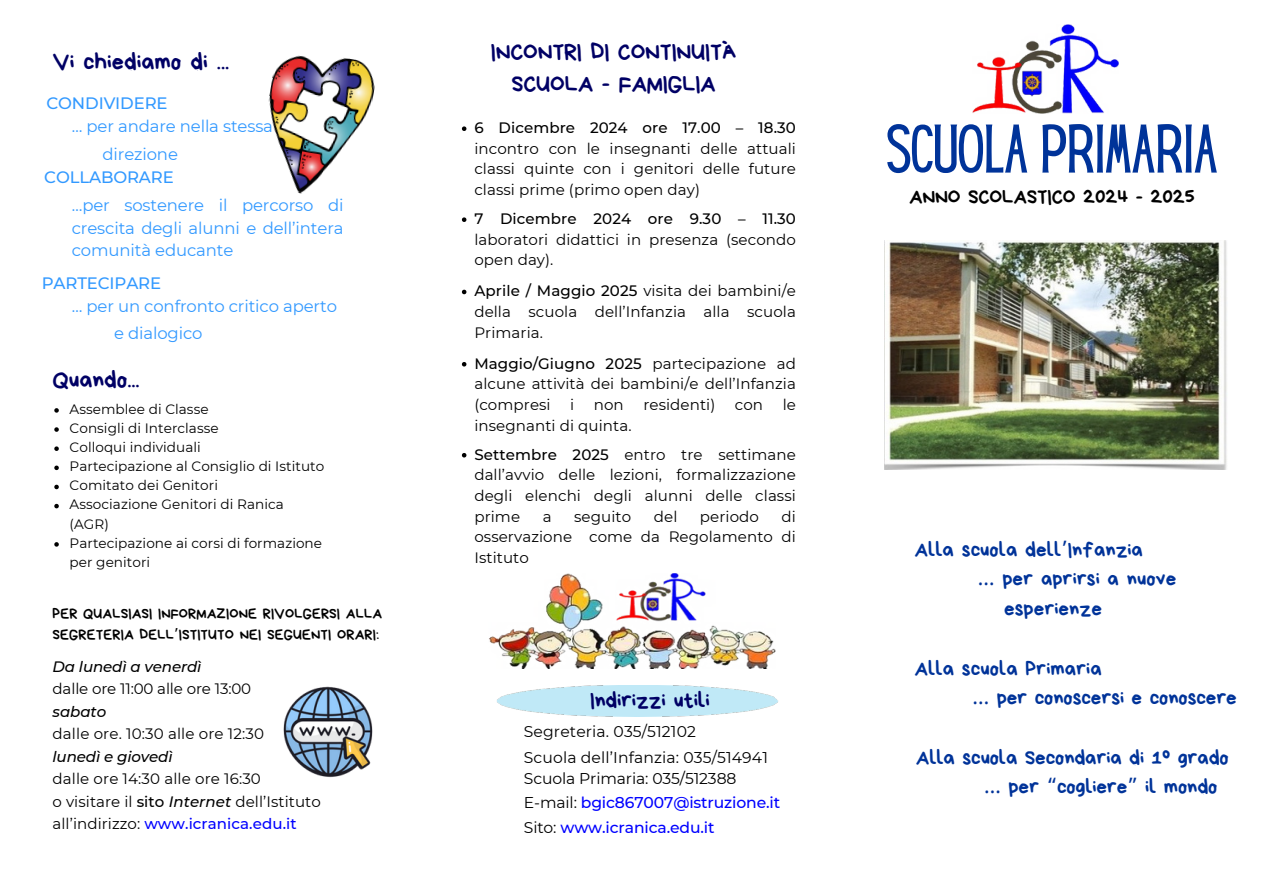
<style>
.page{position:relative;width:1263px;height:894px;background:#fff}
.page>*{position:absolute;margin:0;border:0;box-sizing:border-box;transform-origin:0 0}
.t1{font:60px "Hey Gotcha";letter-spacing:-.01em;color:#039}
.t2{font:24.15px "Bryndan Write";color:#000065}
.t3{font:24px/32.7px "Bryndan Write";letter-spacing:-.005em;color:#000065;text-align:center}
.t4{font:22.5px "Bryndan Write";letter-spacing:-.01em;color:#000065}
.t5{font:21px "Bryndan Write";letter-spacing:-.01em;color:#039}
.t6{font:20.85px "Bryndan Write";letter-spacing:-.005em;color:#000}
.t7{font:16.5px/22.5px "Montserrat";letter-spacing:-.01em;color:#3299ff;text-align:justify}
.t8{font:500 16.5px/22.5px "Montserrat";letter-spacing:-.01em;color:#3299ff;text-align:right}
.t9{font:500 15.6px "Montserrat";letter-spacing:-.01em;color:#00f}
.t10{font:15.6px "Montserrat";letter-spacing:.01em;color:#000}
.t11{font:15.6px "Montserrat";letter-spacing:-.01em;color:#000}
.t12{font:15px/20.7px "Montserrat";letter-spacing:.005em;color:#000;text-align:justify}
.t13{font:15px/21.3px "Bryndan Write";letter-spacing:.01em;color:#000}
.t14{font:italic 500 15px "Montserrat";letter-spacing:-.01em;color:#000}
.t15{font:13.65px/19.2px "Montserrat";letter-spacing:.005em;color:#000}
.s1{font-weight:400}
.s2{font-family:"Noto Sans Gurmukhi"}
.s3{font-weight:500}
.s4{font-weight:500;font-style:italic}
.s5{font-weight:500;color:#00f}
.s6{font-weight:400;color:#000}
</style>
<div class="page">
<img style="left:497px;top:685px;width:281px;height:31px">
<img style="left:884px;top:240px;width:343px;height:229px">
<img style="left:972px;top:25px;width:147px;height:88px">
<img style="left:489px;top:573px;width:287px;height:95px">
<img style="left:268px;top:55px;width:107px;height:139px">
<svg style="left:54px;top:408px;width:5px;height:4px"></svg>
<svg style="left:54px;top:427px;width:5px;height:4px"></svg>
<svg style="left:54px;top:446px;width:5px;height:5px"></svg>
<svg style="left:54px;top:465px;width:5px;height:5px"></svg>
<svg style="left:54px;top:484px;width:5px;height:5px"></svg>
<svg style="left:54px;top:503px;width:5px;height:5px"></svg>
<svg style="left:54px;top:542px;width:5px;height:4px"></svg>
<img style="left:283px;top:686px;width:90px;height:92px">
<svg style="left:462px;top:126px;width:4px;height:5px"></svg>
<svg style="left:462px;top:217px;width:4px;height:5px"></svg>
<svg style="left:462px;top:289px;width:4px;height:5px"></svg>
<svg style="left:462px;top:362px;width:4px;height:4px"></svg>
<svg style="left:462px;top:453px;width:4px;height:4px"></svg>
<p class="t2" style="left:53px;top:50px;width:178px">Vi chiediamo di ...</p>
<p class="t8" style="left:46px;top:92px;width:123px">CONDIVIDERE</p>
<h5 class="t7" style="left:72px;top:115px;width:203px">… per andare nella stessa</h5>
<p class="t8" style="left:44px;top:143px;width:135px"><span class="s1">direzione<br></span>COLLABORARE</p>
<p class="t7" style="left:72px;top:194px;width:273px">…per sostenere il percorso di crescita degli alunni e dell’intera comunità educante</p>
<p class="t8" style="left:42px;top:272px;width:121px">PARTECIPARE</p>
<h2 class="t7" style="left:72px;top:294px;width:267px">… per un confronto critico aperto</h2>
<p class="t7" style="left:114px;top:322px;width:90px">e dialogico</p>
<p class="t2" style="left:53px;top:367px;width:89px">Quando...</p>
<p class="t15" style="left:70px;top:399px;width:141px">Assemblee di Classe</p>
<p class="t15" style="left:70px;top:418px;width:151px">Consigli di Interclasse</p>
<p class="t15" style="left:70px;top:437px;width:133px">Colloqui individuali</p>
<h1 class="t15" style="left:70px;top:456px;width:256px">Partecipazione al Consiglio di Istituto</h1>
<p class="t15" style="left:70px;top:475px;width:150px">Comitato dei Genitori</p>
<p class="t15" style="left:70px;top:495px;width:216px">Associazione Genitori di Ranica (AGR)</p>
<p class="t15" style="left:70px;top:533px;width:254px">Partecipazione ai corsi di formazione per genitori</p>
<p class="t13" style="left:53px;top:602px;width:331px">PER QUALSIASI INFORMAZIONE RIVOLGERSI ALLA<br>SEGRETERIA DELL<span class="s2">’</span>ISTITUTO NEI SEGUENTI ORARI:</p>
<p class="t14" style="left:53px;top:656px;width:150px">Da lunedì a venerdì</p>
<p class="t12" style="left:53px;top:678px;width:200px">dalle ore 11:00 alle ore 13:00</p>
<p class="t14" style="left:53px;top:701px;width:55px">sabato</p>
<p class="t12" style="left:53px;top:723px;width:213px">dalle ore. 10:30 alle ore 12:30</p>
<p class="t14" style="left:53px;top:746px;width:121px">lunedì e giovedì</p>
<p class="t12" style="left:53px;top:767px;width:270px;line-height:22.5px;text-align:left">dalle ore 14:30 alle ore 16:30<br>o visitare il <span class="s3">sito</span> <span class="s4">Internet</span> dell’Istituto all’indirizzo: <span class="s5">www.icranica.edu.it</span></p>
<p class="t3" style="left:491px;top:35px;width:247px">INCONTRI DI CONTINUITÀ<br>SCUOLA - FAMIGLIA</p>
<p class="t12" style="left:474px;top:117px;width:323px"><span class="s3">6 Dicembre 2024 ore 17.00 – 18.30 </span>incontro con le insegnanti delle attuali classi quinte con i genitori delle future classi prime (primo open day)</p>
<p class="t12" style="left:474px;top:208px;width:323px"><span class="s3">7 Dicembre 2024 ore 9.30 – 11.30 </span>laboratori didattici in presenza (secondo open day).</p>
<p class="t12" style="left:474px;top:280px;width:323px"><span class="s3">Aprile / Maggio 2025</span> visita dei bambini/e della scuola dell’Infanzia alla scuola Primaria.</p>
<p class="t12" style="left:474px;top:353px;width:323px"><span class="s3">Maggio/Giugno 2025</span> partecipazione ad alcune attività dei bambini/e dell’Infanzia (compresi</p>
<p class="t12" style="left:570px;top:394px;width:6px">i</p>
<p class="t12" style="left:594px;top:394px;width:32px">non</p>
<p class="t12" style="left:643px;top:394px;width:73px">residenti)</p>
<p class="t12" style="left:735px;top:394px;width:30px">con</p>
<p class="t12" style="left:783px;top:394px;width:15px">le</p>
<p class="t12" style="left:474px;top:415px;width:159px">insegnanti di quinta.</p>
<h3 class="t12" style="left:474px;top:443px;width:323px"><span class="s3">Settembre 2025</span> entro tre settimane dall’avvio delle lezioni, formalizzazione degli elenchi degli alunni delle classi prime</h3>
<h3 class="t12" style="left:474px;top:506px;width:323px;text-align:right">di<br>osservazione come da Regolamento di</h3>
<p class="t12" style="left:474px;top:547px;width:56px">Istituto</p>
<h3 class="t12" style="left:543px;top:506px;width:10px">a</h3>
<h3 class="t12" style="left:574px;top:506px;width:59px">seguito</h3>
<h3 class="t12" style="left:654px;top:506px;width:25px">del</h3>
<h3 class="t12" style="left:700px;top:506px;width:61px">periodo</h3>
<p class="t4" style="left:590px;top:689px;width:121px">Indirizzi utili</p>
<p class="t10" style="left:524px;top:721px;width:174px">Segreteria. 035/512102</p>
<p class="t10" style="left:524px;top:747px;width:246px">Scuola dell’Infanzia: 035/514941</p>
<p class="t11" style="left:524px;top:768px;width:214px">Scuola Primaria: 035/512388</p>
<h2 class="t9" style="left:524px;top:792px;width:258px"><span class="s6">E-mail:</span> bgic867007@istruzione.it</h2>
<p class="t9" style="left:524px;top:817px;width:192px"><span class="s6">Sito:</span> www.icranica.edu.it</p>
<h4 class="t1" style="left:886px;top:124px;width:333px">SCUOLA PRIMARIA</h4>
<h4 class="t6" style="left:909px;top:186px;width:287px">ANNO SCOLASTICO 2024 - 2025</h4>
<p class="t5" style="left:914px;top:538px;width:230px">Alla scuola dell<span class="s2">’</span>Infanzia</p>
<h4 class="t5" style="left:978px;top:568px;width:200px"><span class="s2">…</span> per aprirsi a nuove</h4>
<h4 class="t5" style="left:1004px;top:598px;width:99px">esperienze</h4>
<h4 class="t5" style="left:914px;top:657px;width:189px">Alla scuola Primaria</h4>
<h4 class="t5" style="left:972px;top:687px;width:266px"><span class="s2">…</span> per conoscersi e conoscere</h4>
<h4 class="t5" style="left:916px;top:747px;width:314px">Alla scuola Secondaria di 1° grado</h4>
<h4 class="t5" style="left:984px;top:776px;width:235px"><span class="s2">…</span> per <span class="s2">“</span>cogliere<span class="s2">”</span> il mondo</h4>
</div>
